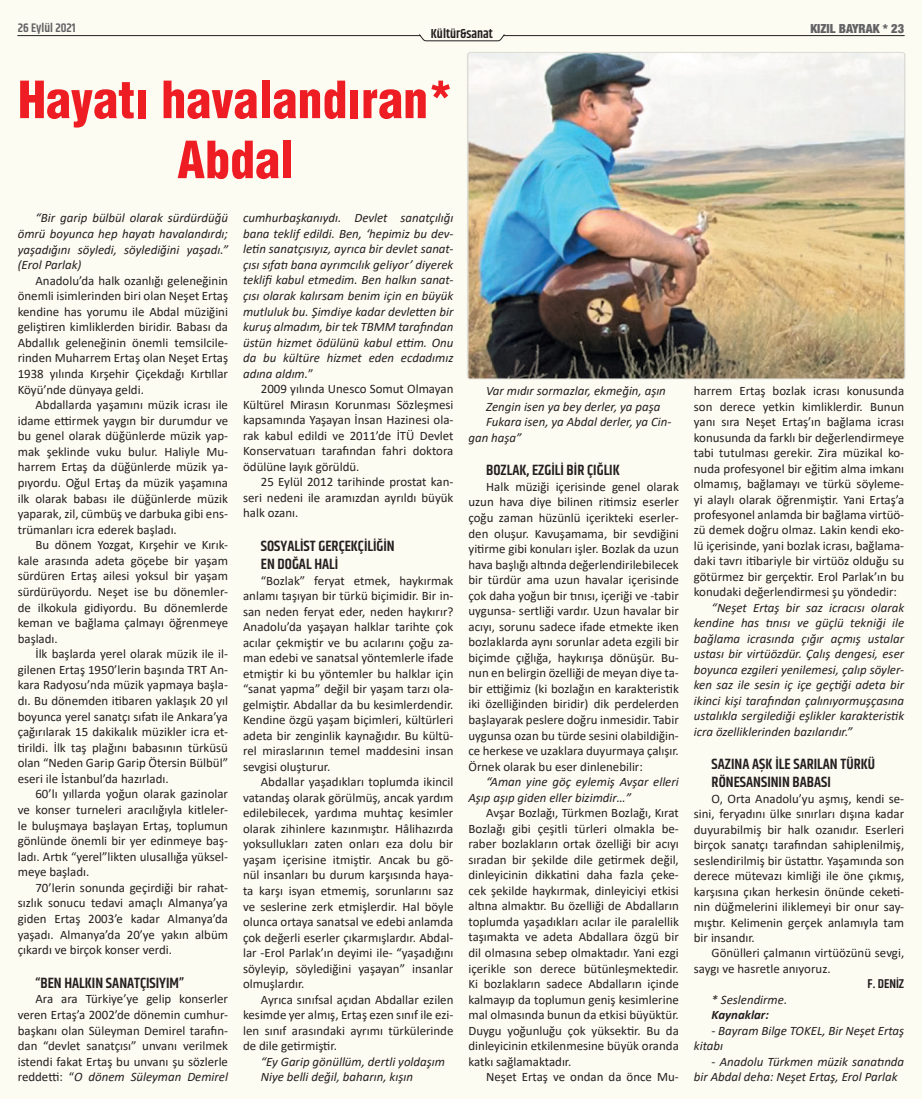
<style>
.page{position:relative;width:922px;height:1099px;background:#fff}
.page>*{position:absolute;margin:0;border:0;box-sizing:border-box;transform-origin:0 0}
.ana_başlık{font:900 condensed 50px/60px "Helvetica";color:#ee1d23;text-align:center}
.ara_başlık{font:600 15px/18.1px "Khand";color:#231f20}
.t1{font:600 13.12px "Khand";color:#231f20}
.t2{font:12.88px/15.5px "Calibri";color:#231f20;text-align:justify}
.t3{font:italic 12.88px/15.5px "Calibri";color:#231f20}
.t4{font:italic 700 12.88px "Calibri";color:#231f20}
.alt_imza{font:600 12.88px "Khand";color:#231f20}
.t5{font:900 condensed 12.5px "Helvetica Neue";color:#636366}
.t6{font:600 12.5px "Khand";color:#636366}
.s1{font-style:italic}
.s2{font-style:normal}
</style>
<div class="page">
<div style="left:0;top:0;width:921px;height:1098px;background:#fdfcf3"></div>
<hr style="left:18px;top:35px;width:402px;height:1px;background:#231f20">
<hr style="left:503px;top:35px;width:400px;height:1px;background:#231f20">
<svg style="left:419px;top:34px;width:85px;height:7px"></svg>
<img style="left:468px;top:53px;width:436px;height:325px">
<p class="t6" style="left:18px;top:20px;width:59px">26 Eylül 2021</p>
<p class="t5" style="left:810px;top:20px;width:95px">KIZIL BAYRAK * 23</p>
<p class="t1" style="left:431px;top:25px;width:64px">Kültür&amp;sanat</p>
<p class="ana_başlık" style="left:18px;top:69px;width:436px">Hayatı havalandıran*<br>Abdal</p>
<p class="t3" style="left:18px;top:210px;width:212px;text-align:justify;text-indent:18px">“Bir garip bülbül olarak sürdürdüğü ömrü boyunca hep hayatı havalandırdı; yaşadığını söyledi, söylediğini yaşadı.” (Erol Parlak)</p>
<p class="t2" style="left:18px;top:272px;width:212px;text-indent:18px">Anadolu’da halk ozanlığı geleneğinin önemli isimlerinden biri olan Neşet Ertaş kendine has yorumu ile Abdal müziğini geliştiren kimliklerden biridir. Babası da Abdallık geleneğinin önemli temsilcile&shy;rinden Muharrem Ertaş olan Neşet Ertaş 1938 yılında Kırşehir Çiçekdağı Kırtıllar Köyü’nde dünyaya geldi.</p>
<p class="t2" style="left:18px;top:397px;width:212px;text-indent:18px">Abdallarda yaşamını müzik icrası ile idame ettirmek yaygın bir durumdur ve bu genel olarak düğünlerde müzik yap&shy;mak şeklinde vuku bulur. Haliyle Mu&shy;harrem Ertaş da düğünlerde müzik ya&shy;pıyordu. Oğul Ertaş da müzik yaşamına ilk olarak babası ile düğünlerde müzik yaparak, zil, cümbüş ve darbuka gibi ens&shy;trümanları icra ederek başladı.</p>
<p class="t2" style="left:18px;top:537px;width:212px;text-indent:18px">Bu dönem Yozgat, Kırşehir ve Kırık&shy;kale arasında adeta göçebe bir yaşam sürdüren Ertaş ailesi yoksul bir yaşam sürdürüyordu. Neşet ise bu dönemler&shy;de ilkokula gidiyordu. Bu dönemlerde keman ve bağlama çalmayı öğrenmeye başladı.</p>
<p class="t2" style="left:18px;top:646px;width:212px;text-indent:18px">İlk başlarda yerel olarak müzik ile il&shy;gilenen Ertaş 1950’lerin başında TRT An&shy;kara Radyosu’nda müzik yapmaya başla&shy;dı. Bu dönemden itibaren yaklaşık 20 yıl boyunca yerel sanatçı sıfatı ile Ankara’ya çağırılarak 15 dakikalık müzikler icra et&shy;tirildi. İlk taş plağını babasının türküsü olan “Neden Garip Garip Ötersin Bülbül” eseri ile İstanbul’da hazırladı.</p>
<p class="t2" style="left:18px;top:786px;width:212px;text-indent:18px">60’lı yıllarda yoğun olarak gazinolar ve konser turneleri aracılığıyla kitleler&shy;le buluşmaya başlayan Ertaş, toplumun gönlünde önemli bir yer edinmeye baş&shy;ladı. Artık “yerel”likten ulusallığa yüksel&shy;meye başladı.</p>
<p class="t2" style="left:18px;top:879px;width:212px;text-indent:18px">70’lerin sonunda geçirdiği bir rahat&shy;sızlık sonucu tedavi amaçlı Almanya’ya giden Ertaş 2003’e kadar Almanya’da yaşadı. Almanya’da 20’ye yakın albüm çıkardı ve birçok konser verdi.</p>
<p class="ara_başlık" style="left:35px;top:974px;width:150px">“BEN HALKIN SANATÇISIYIM”</p>
<p class="t2" style="left:18px;top:991px;width:212px;text-indent:18px">Ara ara Türkiye’ye gelip konserler veren Ertaş’a 2002’de dönemin cumhur&shy;başkanı olan Süleyman Demirel tarafın&shy;dan “devlet sanatçısı” unvanı verilmek istendi fakat Ertaş bu unvanı şu sözlerle reddetti: “<span class="s1">O dönem Süleyman Demirel</span></p>
<p class="t3" style="left:243px;top:210px;width:212px;text-align:justify">cumhurbaşkanıydı. Devlet sanatçılığı bana teklif edildi. Ben, ‘hepimiz bu dev&shy;letin sanatçısıyız, ayrıca bir devlet sanat&shy;çısı sıfatı bana ayrımcılık geliyor’ diyerek teklifi kabul etmedim. Ben halkın sanat&shy;çısı olarak kalırsam benim için en büyük mutluluk bu. Şimdiye kadar devletten bir kuruş almadım, bir tek TBMM tarafından üstün hizmet ödülünü kabul ettim. Onu da bu kültüre hizmet eden ecdadımız adına aldım.<span class="s2">”</span></p>
<p class="t2" style="left:243px;top:381px;width:212px;text-indent:18px">2009 yılında Unesco Somut Olmayan Kültürel Mirasın Korunması Sözleşmesi kapsamında Yaşayan İnsan Hazinesi ola&shy;rak kabul edildi ve 2011’de İTÜ Devlet Konservatuarı tarafından fahri doktora ödülüne layık görüldü.</p>
<p class="t2" style="left:243px;top:474px;width:212px;text-indent:18px">25 Eylül 2012 tarihinde prostat kan&shy;seri nedeni ile aramızdan ayrıldı büyük halk ozanı.</p>
<p class="ara_başlık" style="left:261px;top:537px;width:135px">SOSYALIST GERÇEKÇILIĞIN<br>EN DOĞAL HALI</p>
<p class="t2" style="left:243px;top:572px;width:212px;text-indent:18px">“Bozlak” feryat etmek, haykırmak anlamı taşıyan bir türkü biçimidir. Bir in&shy;san neden feryat eder, neden haykırır?<br>Anadolu’da yaşayan halklar tarihte çok acılar çekmiştir ve bu acılarını çoğu za&shy;man edebi ve sanatsal yöntemlerle ifade etmiştir ki bu yöntemler bu halklar için “sanat yapma” değil bir yaşam tarzı ola&shy;gelmiştir. Abdallar da bu kesimlerdendir.<br>Kendine özgü yaşam biçimleri, kültürleri adeta bir zenginlik kaynağıdır. Bu kültü&shy;rel miraslarının temel maddesini insan sevgisi oluşturur.</p>
<p class="t2" style="left:243px;top:774px;width:212px;text-indent:18px">Abdallar yaşadıkları toplumda ikincil vatandaş olarak görülmüş, ancak yardım edilebilecek, yardıma muhtaç kesimler olarak zihinlere kazınmıştır. Hâlihazırda yoksullukları zaten onları eza dolu bir yaşam içerisine itmiştir. Ancak bu gö&shy;nül insanları bu durum karşısında haya&shy;ta karşı isyan etmemiş, sorunlarını saz ve seslerine zerk etmişlerdir. Hal böyle olunca ortaya sanatsal ve edebi anlamda çok değerli eserler çıkarmışlardır. Abdal&shy;lar -Erol Parlak’ın deyimi ile- “yaşadığını söyleyip, söylediğini yaşayan” insanlar olmuşlardır.</p>
<p class="t2" style="left:243px;top:991px;width:212px;text-indent:18px">Ayrıca sınıfsal açıdan Abdallar ezilen kesimde yer almış, Ertaş ezen sınıf ile ezi&shy;len sınıf arasındaki ayrımı türkülerinde de dile getirmiştir.</p>
<p class="t3" style="left:261px;top:1053px;width:185px">“Ey Garip gönüllüm, dertli yoldaşım</p>
<p class="t3" style="left:261px;top:1068px;width:153px">Niye belli değil, baharın, kışın</p>
<p class="t3" style="left:486px;top:382px;width:181px">Var mıdır sormazlar, ekmeğin, aşın</p>
<p class="t3" style="left:486px;top:398px;width:176px">Zengin isen ya bey derler, ya paşa</p>
<p class="t3" style="left:468px;top:413px;width:204px;text-indent:18px">Fukara isen, ya Abdal derler, ya Cin&shy;gan haşa”</p>
<p class="ara_başlık" style="left:486px;top:462px;width:135px">BOZLAK, EZGILI BIR ÇIĞLIK</p>
<p class="t2" style="left:468px;top:478px;width:212px;text-indent:18px">Halk müziği içerisinde genel olarak uzun hava diye bilinen ritimsiz eserler çoğu zaman hüzünlü içerikteki eserler&shy;den oluşur. Kavuşamama, bir sevdiğini yitirme gibi konuları işler. Bozlak da uzun hava başlığı altında değerlendirilebilecek bir türdür ama uzun havalar içerisinde çok daha yoğun bir tınısı, içeriği ve -tabir uygunsa- sertliği vardır. Uzun havalar bir acıyı, sorunu sadece ifade etmekte iken bozlaklarda aynı sorunlar adeta ezgili bir biçimde çığlığa, haykırışa dönüşür. Bu&shy;nun en belirgin özelliği de meyan diye ta&shy;bir ettiğimiz (ki bozlağın en karakteristik iki özelliğinden biridir) dik perdelerden başlayarak peslere doğru inmesidir. Tabir uygunsa ozan bu türde sesini olabildiğin&shy;ce herkese ve uzaklara duyurmaya çalışır.<br>Örnek olarak bu eser dinlenebilir:</p>
<p class="t3" style="left:468px;top:773px;width:212px;text-indent:18px">“Aman yine göç eylemiş Avşar elleri<br>Aşıp aşıp giden eller bizimdir…”</p>
<p class="t2" style="left:468px;top:804px;width:212px;text-indent:18px">Avşar Bozlağı, Türkmen Bozlağı, Kırat Bozlağı gibi çeşitli türleri olmakla be&shy;raber bozlakların ortak özelliği bir acıyı sıradan bir şekilde dile getirmek değil, dinleyicinin dikkatini daha fazla çeke&shy;cek şekilde haykırmak, dinleyiciyi etkisi altına almaktır. Bu özelliği de Abdalların toplumda yaşadıkları acılar ile paralellik taşımakta ve adeta Abdallara özgü bir dil olmasına sebep olmaktadır. Yani ezgi içerikle son derece bütünleşmektedir.<br>Ki bozlakların sadece Abdalların içinde kalmayıp da toplumun geniş kesimlerine mal olmasında bunun da etkisi büyüktür.<br>Duygu yoğunluğu çok yüksektir. Bu da dinleyicinin etkilenmesine büyük oranda katkı sağlamaktadır.</p>
<p class="t2" style="left:486px;top:1068px;width:194px">Neşet Ertaş ve ondan da önce Mu-</p>
<p class="t2" style="left:693px;top:383px;width:212px">harrem Ertaş bozlak icrası konusunda son derece yetkin kimliklerdir. Bunun yanı sıra Neşet Ertaş’ın bağlama icrası konusunda da farklı bir değerlendirmeye tabi tutulması gerekir. Zira müzikal ko&shy;nuda profesyonel bir eğitim alma imkanı olmamış, bağlamayı ve türkü söyleme&shy;yi alaylı olarak öğrenmiştir. Yani Ertaş’a profesyonel anlamda bir bağlama virtüö&shy;zü demek doğru olmaz. Lakin kendi eko&shy;lü içerisinde, yani bozlak icrası, bağlama&shy;daki tavrı itibariyle bir virtüöz olduğu su götürmez bir gerçektir. Erol Parlak’ın bu konudaki değerlendirmesi şu yöndedir:</p>
<p class="t3" style="left:693px;top:599px;width:212px;text-align:justify;text-indent:18px">“Neşet Ertaş bir saz icracısı olarak kendine has tınısı ve güçlü tekniği ile bağlama icrasında çığır açmış ustalar ustası bir virtüözdür. Çalış dengesi, eser boyunca ezgileri yenilemesi, çalıp söyler&shy;ken saz ile sesin iç içe geçtiği adeta bir ikinci kişi tarafından çalınıyormuşçasına ustalıkla sergilediği eşlikler karakteristik icra özelliklerinden bazılarıdır.”</p>
<p class="ara_başlık" style="left:711px;top:756px;width:165px">SAZINA AŞK ILE SARILAN TÜRKÜ<br>RÖNESANSININ BABASI</p>
<p class="t2" style="left:693px;top:790px;width:212px;text-indent:18px">O, Orta Anadolu’yu aşmış, kendi se&shy;sini, feryadını ülke sınırları dışına kadar duyurabilmiş bir halk ozanıdır. Eserleri birçok sanatçı tarafından sahiplenilmiş, seslendirilmiş bir üstattır. Yaşamında son derece mütevazı kimliği ile öne çıkmış, karşısına çıkan herkesin önünde ceketi&shy;nin düğmelerini iliklemeyi bir onur say&shy;mıştır. Kelimenin gerçek anlamıyla tam bir insandır.</p>
<p class="t2" style="left:693px;top:945px;width:212px;text-indent:18px">Gönülleri çalmanın virtüözünü sevgi, saygı ve hasretle anıyoruz.</p>
<p class="alt_imza" style="left:867px;top:975px;width:38px">F. DENIZ</p>
<p class="t3" style="left:711px;top:991px;width:77px">* Seslendirme.</p>
<p class="t4" style="left:711px;top:1005px;width:59px">Kaynaklar:</p>
<p class="t3" style="left:693px;top:1022px;width:212px;text-indent:18px">- Bayram Bilge TOKEL, Bir Neşet Ertaş kitabı</p>
<p class="t3" style="left:693px;top:1053px;width:212px;text-indent:18px">- Anadolu Türkmen müzik sanatında bir Abdal deha: Neşet Ertaş, Erol Parlak</p>
</div>
